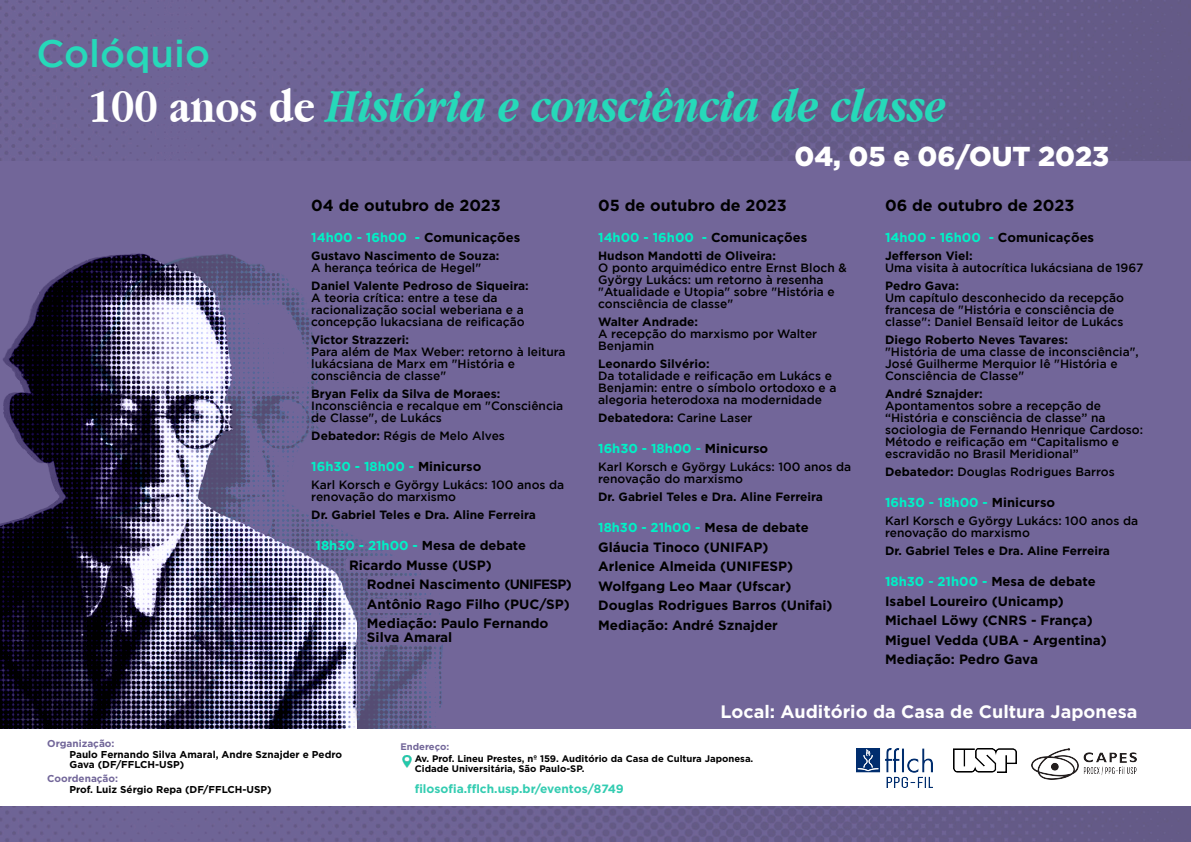
<style>
.page{position:relative;width:1191px;height:842px;background:#fff}
.page>*{position:absolute;margin:0;border:0;box-sizing:border-box;transform-origin:0 0}
.t1{font:italic 700 49.6px "Apple Garamond";color:#26d9b9}
.t2{font:500 38.1px "Gotham";color:#26d9b9}
.t3{font:900 27.4px "Gotham";color:#fff}
.t4{font:700 18px "Gotham";color:#fff}
.t5{font:700 16px "Gotham";color:#000}
.t6{font:700 13.5px/19.5px "Gotham";color:#000}
.t7{font:700 13px "Gotham";color:#00f1c6}
.t8{font:500 12px/12px "Gotham";color:#000}
.t9{font:700 12px "Gotham";color:#000}
.t10{font:700 12px "Gotham";color:#33ccb1}
.t11{font:700 10px/10px "Gotham";color:#000}
.t12{font:700 10px "Gotham";color:#726699}
.t13{font:700 9.5px/9.5px "Gotham";color:#000}
.t14{font:700 9.5px "Gotham";color:#726699}
.s1{font-style:normal;color:#fff}
.s2{color:#000}
.s3{font-weight:700}
.s4{font-weight:500}
</style>
<div class="page">
<img style="left:193px;top:0;width:997px;height:162px">
<div style="left:0;top:0;width:193px;height:162px;background:#6e6496"></div>
<img style="left:0;top:806px;width:1190px;height:36px">
<div style="left:0;top:162px;width:1191px;height:570px;background:#726699"></div>
<img style="left:356px;top:539px;width:87px;height:191px">
<img style="left:0;top:253px;width:356px;height:477px">
<div style="left:0;top:730px;width:1191px;height:76px;background:#fff"></div>
<div style="left:366px;top:618px;width:80px;height:14px;background:#726699;border-radius:4px"></div>
<div style="left:366px;top:630px;width:79px;height:15px;background:#726699;border-radius:4px"></div>
<div style="left:366px;top:598px;width:79px;height:15px;background:#726699;border-radius:4px"></div>
<div style="left:366px;top:578px;width:78px;height:14px;background:#726699;border-radius:4px"></div>
<div style="left:345px;top:558px;width:79px;height:14px;background:#726699;border-radius:4px"></div>
<img style="left:856px;top:748px;width:77px;height:40px">
<img style="left:953px;top:748px;width:63px;height:25px">
<img style="left:1032px;top:748px;width:105px;height:32px">
<svg style="left:402px;top:755px;width:9px;height:13px"></svg>
<h2 class="t2" style="left:36px;top:39px;width:175px">Colóquio</h2>
<h1 class="t1" style="left:88px;top:87px;width:860px"><span class="s1">100 anos de</span> História e consciência de classe</h1>
<h3 class="t5" style="left:311px;top:200px;width:191px">04 de outubro de 2023</h3>
<p class="t7" style="left:311px;top:233px;width:211px">14h00 - 16h00 - <span class="s2">Comunicações</span></p>
<p class="t9" style="left:311px;top:252px;width:190px">Gustavo Nascimento de Souza:</p>
<p class="t8" style="left:311px;top:263px;width:171px">A herança teórica de Hegel"</p>
<p class="t9" style="left:311px;top:282px;width:219px">Daniel Valente Pedroso de Siqueira:</p>
<p class="t8" style="left:311px;top:293px;width:215px">A teoria crítica: entre a tese da racionalização social weberiana e a concepção lukacsiana de reificação</p>
<p class="t9" style="left:311px;top:336px;width:99px">Victor Strazzeri:</p>
<p class="t8" style="left:311px;top:347px;width:256px">Para além de Max Weber: retorno à leitura lukácsiana de Marx em "História e consciência de classe"</p>
<p class="t9" style="left:311px;top:390px;width:191px">Bryan Felix da Silva de Moraes:</p>
<p class="t8" style="left:311px;top:401px;width:254px">Inconsciência e recalque em "Consciência de Classe", de Lukács</p>
<p class="t8" style="left:311px;top:431px;width:195px"><span class="s3">Debatedor:</span> Régis de Melo Alves</p>
<p class="t7" style="left:311px;top:462px;width:172px">16h30 - 18h00 - <span class="s2">Minicurso</span></p>
<p class="t8" style="left:311px;top:480px;width:254px">Karl Korsch e György Lukács: 100 anos da renovação do marxismo</p>
<p class="t9" style="left:311px;top:511px;width:226px">Dr. Gabriel Teles e Dra. Aline Ferreira</p>
<p class="t7" style="left:316px;top:541px;width:212px">18h30 - 21h00 - <span class="s2">Mesa de debate</span></p>
<p class="t6" style="left:367px;top:556px;width:207px;text-indent:-18px">Ricardo Musse (USP)<br>Rodnei Nascimento (UNIFESP)<br>Antônio Rago Filho (PUC/SP)<br>Mediação: Paulo Fernando</p>
<p class="t6" style="left:367px;top:628px;width:87px">Silva Amaral</p>
<h3 class="t3" style="left:794px;top:146px;width:316px">04, 05 e 06/OUT 2023</h3>
<h3 class="t5" style="left:598px;top:200px;width:190px">05 de outubro de 2023</h3>
<p class="t7" style="left:598px;top:233px;width:211px">14h00 - 16h00 - <span class="s2">Comunicações</span></p>
<p class="t9" style="left:598px;top:252px;width:179px">Hudson Mandotti de Oliveira:</p>
<p class="t8" style="left:598px;top:263px;width:250px">O ponto arquimédico entre Ernst Bloch &amp; György Lukács: um retorno à resenha "Atualidade e Utopia" sobre "História e consciência de classe"</p>
<p class="t9" style="left:598px;top:318px;width:102px">Walter Andrade:</p>
<p class="t8" style="left:598px;top:329px;width:221px">A recepção do marxismo por Walter<br>Benjamin</p>
<p class="t9" style="left:598px;top:360px;width:113px">Leonardo Silvério:</p>
<p class="t8" style="left:598px;top:371px;width:240px">Da totalidade e reificação em Lukács e<br>Benjamin: entre o símbolo ortodoxo e a alegoria heterodoxa na modernidade</p>
<p class="t9" style="left:598px;top:414px;width:156px">Debatedora: <span class="s4">Carine Laser</span></p>
<p class="t7" style="left:598px;top:444px;width:172px">16h30 - 18h00 - <span class="s2">Minicurso</span></p>
<p class="t8" style="left:598px;top:462px;width:254px">Karl Korsch e György Lukács: 100 anos da renovação do marxismo</p>
<p class="t9" style="left:598px;top:493px;width:226px">Dr. Gabriel Teles e Dra. Aline Ferreira</p>
<p class="t7" style="left:598px;top:523px;width:212px">18h30 - 21h00 - <span class="s2">Mesa de debate</span></p>
<p class="t6" style="left:598px;top:538px;width:236px">Gláucia Tinoco (UNIFAP)<br>Arlenice Almeida (UNIFESP)<br>Wolfgang Leo Maar (Ufscar)<br>Douglas Rodrigues Barros (Unifai)<br>Mediação: André Sznajder</p>
<h3 class="t5" style="left:885px;top:200px;width:191px">06 de outubro de 2023</h3>
<p class="t7" style="left:885px;top:233px;width:211px">14h00 - 16h00 - <span class="s2">Comunicações</span></p>
<p class="t9" style="left:885px;top:252px;width:89px">Jefferson Viel:</p>
<p class="t8" style="left:885px;top:263px;width:260px">Uma visita à autocrítica lukácsiana de 1967</p>
<p class="t9" style="left:885px;top:282px;width:75px">Pedro Gava:</p>
<p class="t8" style="left:885px;top:293px;width:240px">Um capítulo desconhecido da recepção francesa de "História e consciência de classe": Daniel Bensaïd leitor de Lukács</p>
<p class="t9" style="left:885px;top:336px;width:184px">Diego Roberto Neves Tavares:</p>
<p class="t8" style="left:885px;top:347px;width:255px">"História de uma classe de inconsciência",<br>José Guilherme Merquior lê "História e<br>Consciência de Classe"</p>
<p class="t9" style="left:885px;top:390px;width:99px">André Sznajder:</p>
<p class="t8" style="left:885px;top:401px;width:260px">Apontamentos sobre a recepção de “História e consciência de classe” na sociologia de Fernando Henrique Cardoso:<br>Método e reificação em “Capitalismo e escravidão no Brasil Meridional”</p>
<p class="t8" style="left:885px;top:467px;width:231px"><span class="s3">Debatedor:</span> Douglas Rodrigues Barros</p>
<p class="t7" style="left:885px;top:498px;width:172px">16h30 - 18h00 - <span class="s2">Minicurso</span></p>
<p class="t8" style="left:885px;top:516px;width:254px">Karl Korsch e György Lukács: 100 anos da renovação do marxismo</p>
<p class="t9" style="left:885px;top:547px;width:226px">Dr. Gabriel Teles e Dra. Aline Ferreira</p>
<p class="t7" style="left:885px;top:577px;width:212px">18h30 - 21h00 - <span class="s2">Mesa de debate</span></p>
<p class="t6" style="left:885px;top:592px;width:223px">Isabel Loureiro (Unicamp)<br>Michael Löwy (CNRS - França)<br>Miguel Vedda (UBA - Argentina)<br>Mediação: Pedro Gava</p>
<h3 class="t4" style="left:720px;top:705px;width:419px">Local: Auditório da Casa de Cultura Japonesa</h3>
<p class="t12" style="left:47px;top:740px;width:69px">Organização:</p>
<p class="t11" style="left:70px;top:750px;width:274px">Paulo Fernando Silva Amaral, Andre Sznajder e Pedro<br>Gava (DF/FFLCH-USP)</p>
<p class="t12" style="left:47px;top:775px;width:72px">Coordenação:</p>
<p class="t11" style="left:70px;top:785px;width:204px">Prof. Luiz Sérgio Repa (DF/FFLCH-USP)</p>
<p class="t14" style="left:400px;top:743px;width:50px">Endereço:</p>
<p class="t13" style="left:415px;top:755px;width:340px">Av. Prof. Lineu Prestes, nº 159. Auditório da Casa de Cultura Japonesa.<br>Cidade Universitária, São Paulo-SP.</p>
<p class="t10" style="left:415px;top:784px;width:211px">filosofia.fflch.usp.br/eventos/8749</p>
</div>
